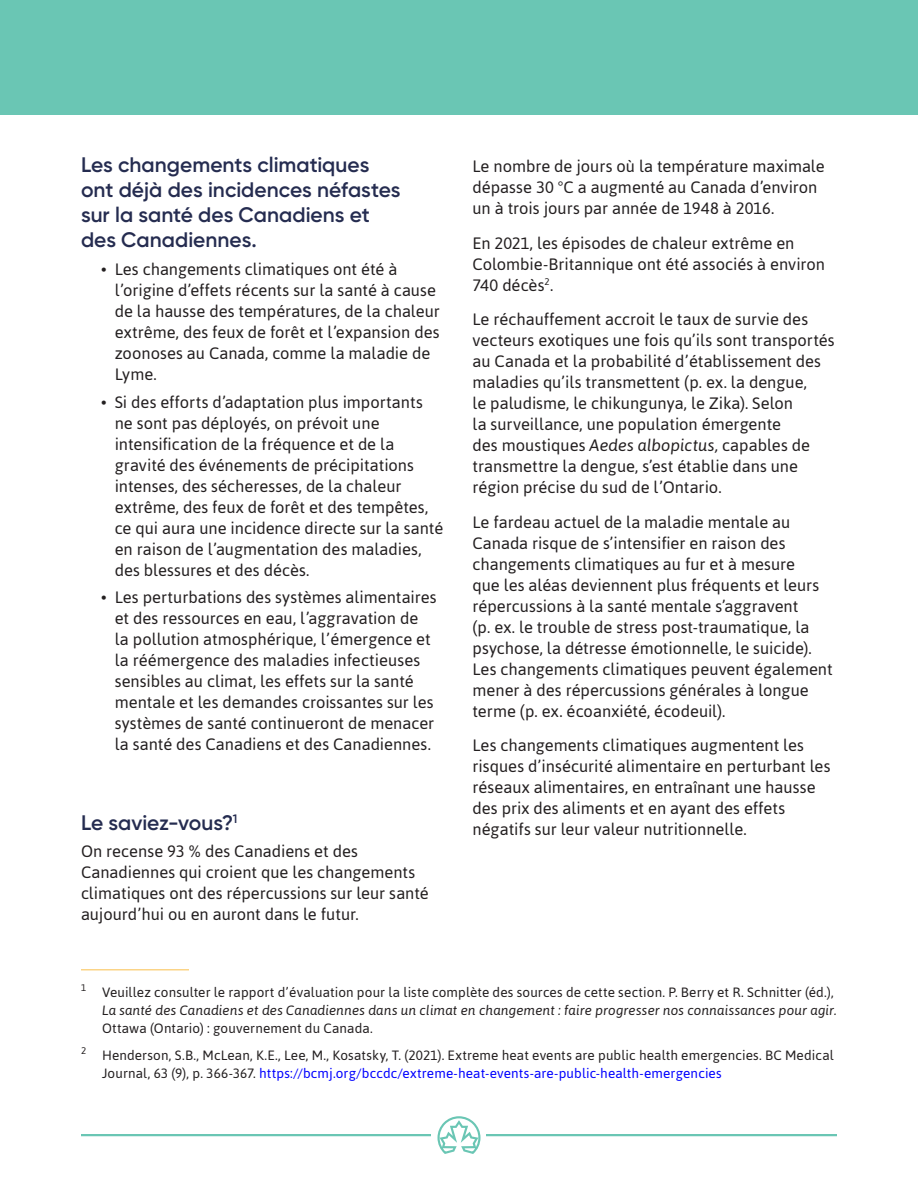
<style>
.page{position:relative;width:918px;height:1188px;background:#fff}
.page>*{position:absolute;margin:0;border:0;box-sizing:border-box;transform-origin:0 0}
.t1{font:600 21px/25.2px "Gilroy";color:#252c50}
.Body{font:16.5px/21px "Asap";color:#231f20}
.Footnote{font:13.5px/18px "Asap";letter-spacing:.01em;color:#231f20}
.s1{font-style:italic}
.s2{color:#00f}
</style>
<div class="page">
<div style="left:0;top:0;width:918px;height:114px;background:#6ac6b4"></div>
<hr style="left:81px;top:1134px;width:756px;height:2px;background:#6ac6b4">
<div style="left:432px;top:1116px;width:54px;height:38px;background:#fff"></div>
<svg style="left:437px;top:1116px;width:44px;height:38px"></svg>
<hr style="left:81px;top:969px;width:108px;height:1px;background:#fabf4a">
<h3 class="t1" style="left:81px;top:151px;width:321px">Les changements climatiques ont déjà des incidences néfastes sur la santé des Canadiens et des Canadiennes.</h3>
<p class="Body" style="left:115px;top:258px;width:327px;text-indent:-14px">• Les changements climatiques ont été à l’origine d’effets récents sur la santé à cause de la hausse des températures, de la chaleur extrême, des feux de forêt et l’expansion des zoonoses au Canada, comme la maladie de Lyme.</p>
<p class="Body" style="left:115px;top:391px;width:330px;text-indent:-14px">• Si des efforts d’adaptation plus importants ne sont pas déployés, on prévoit une intensification de la fréquence et de la gravité des événements de précipitations intenses, des sécheresses, de la chaleur extrême, des feux de forêt et des tempêtes, ce qui aura une incidence directe sur la santé en raison de l’augmentation des maladies, des blessures et des décès.</p>
<p class="Body" style="left:115px;top:586px;width:323px;text-indent:-14px">• Les perturbations des systèmes alimentaires et des ressources en eau, l’aggravation de<br>la pollution atmosphérique, l’émergence et la réémergence des maladies infectieuses sensibles au climat, les effets sur la santé mentale et les demandes croissantes sur les systèmes de santé continueront de menacer la santé des Canadiens et des Canadiennes.</p>
<h3 class="t1" style="left:81px;top:809px;width:158px">Le saviez-vous?<sup>1</sup></h3>
<p class="Body" style="left:81px;top:840px;width:349px">On recense 93 % des Canadiens et des Canadiennes qui croient que les changements climatiques ont des répercussions sur leur santé aujourd’hui ou en auront dans le futur.</p>
<p class="Body" style="left:472px;top:155px;width:354px">Le nombre de jours où la température maximale dépasse 30 °C a augmenté au Canada d’environ un à trois jours par année de 1948 à 2016.</p>
<p class="Body" style="left:472px;top:232px;width:354px">En 2021, les épisodes de chaleur extrême en<br>Colombie-Britannique ont été associés à environ<br>740 décès<sup>2</sup>.</p>
<p class="Body" style="left:472px;top:308px;width:364px">Le réchauffement accroit le taux de survie des vecteurs exotiques une fois qu’ils sont transportés au Canada et la probabilité d’établissement des maladies qu’ils transmettent (p. ex. la dengue,<br>le paludisme, le chikungunya, le Zika). Selon<br>la surveillance, une population émergente<br>des moustiques <span class="s1">Aedes albopictus,</span> capables de transmettre la dengue, s’est établie dans une région précise du sud de l’Ontario.</p>
<p class="Body" style="left:472px;top:511px;width:362px">Le fardeau actuel de la maladie mentale au Canada risque de s’intensifier en raison des changements climatiques au fur et à mesure<br>que les aléas deviennent plus fréquents et leurs répercussions à la santé mentale s’aggravent<br>(p. ex. le trouble de stress post-traumatique, la psychose, la détresse émotionnelle, le suicide).<br>Les changements climatiques peuvent également mener à des répercussions générales à longue terme (p. ex. écoanxiété, écodeuil).</p>
<p class="Body" style="left:472px;top:734px;width:360px">Les changements climatiques augmentent les risques d’insécurité alimentaire en perturbant les réseaux alimentaires, en entraînant une hausse des prix des aliments et en ayant des effets négatifs sur leur valeur nutritionnelle.</p>
<p class="Footnote" style="left:102px;top:983px;width:736px;text-indent:-21px"><sup>1</sup> Veuillez consulter le rapport d’évaluation pour la liste complète des sources de cette section. P. Berry et R. Schnitter (éd.),<br><span class="s1">La santé des Canadiens et des Canadiennes dans un climat en changement : faire progresser nos connaissances pour agir.<br></span>Ottawa (Ontario) : gouvernement du Canada.</p>
<p class="Footnote" style="left:102px;top:1046px;width:733px;text-indent:-21px"><sup>2</sup> Henderson, S.B., McLean, K.E., Lee, M., Kosatsky, T. (2021). Extreme heat events are public health emergencies. BC Medical<br>Journal, 63 (9), p. 366-367. <span class="s2">https://bcmj.org/bccdc/extreme-heat-events-are-public-health-emergencies</span></p>
</div>
